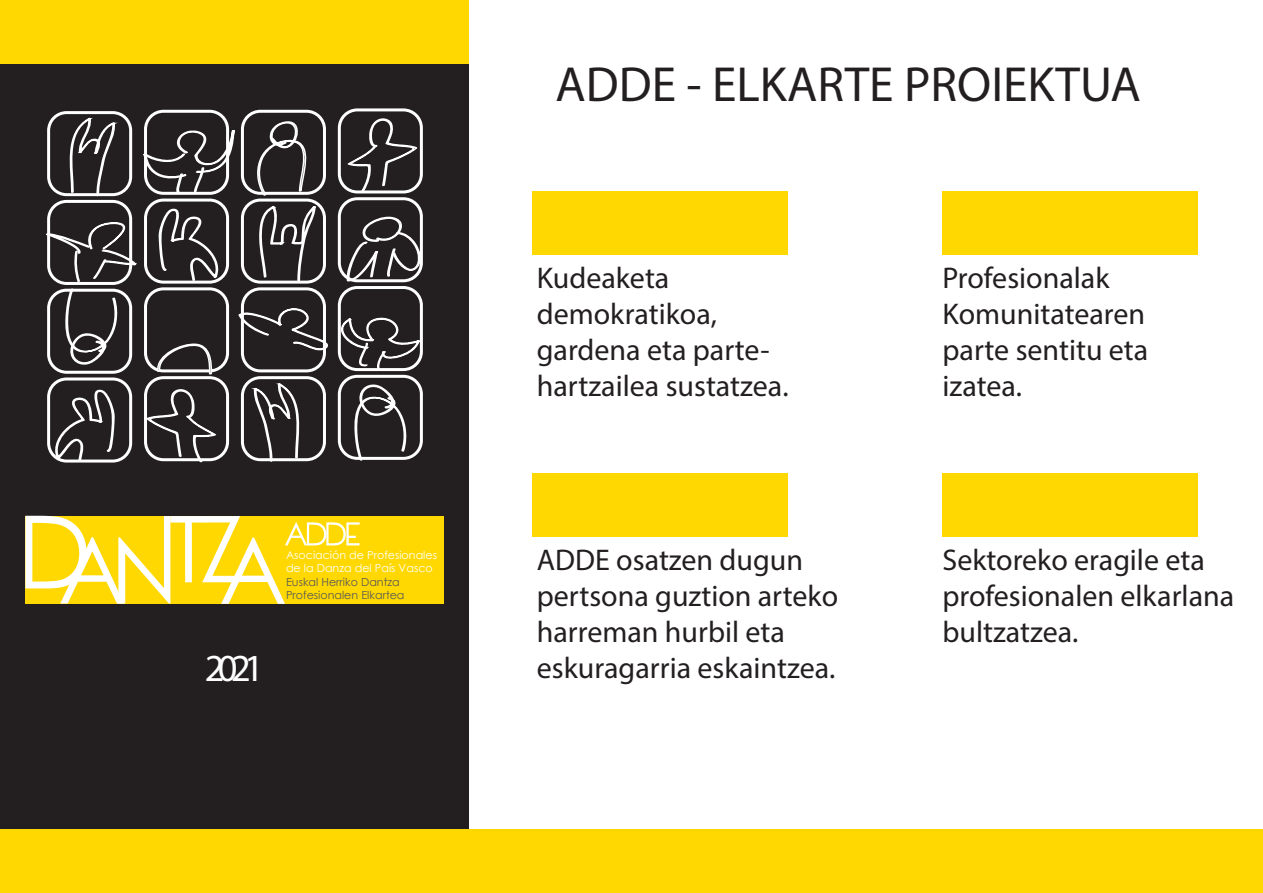
<style>
.page{position:relative;width:1263px;height:893px;background:#fff}
.page>*{position:absolute;margin:0;border:0;box-sizing:border-box;transform-origin:0 0}
.t1{font:49.5px "Myriad Pro";color:#231f20}
.t2{font:38.4px "Myriad Pro";color:#fff}
.t3{font:30px/36px "Myriad Pro";color:#231f20}
.t4{font:11.1px/13.4px "Century Gothic";color:#fff}
.t5{font:11.1px/13.4px "Century Gothic";color:#57585a}
</style>
<div class="page">
<div style="left:0;top:64px;width:469px;height:780px;background:#231f20"></div>
<div style="left:25px;top:516px;width:418px;height:87px;background:#ffd801"></div>
<svg style="left:25px;top:108px;width:400px;height:496px"></svg>
<div style="left:0;top:829px;width:1263px;height:64px;background:#ffd801"></div>
<div style="left:0;top:0;width:469px;height:64px;background:#ffd801"></div>
<div style="left:533px;top:191px;width:255px;height:64px;background:#ffd801"></div>
<div style="left:533px;top:473px;width:255px;height:64px;background:#ffd801"></div>
<div style="left:942px;top:191px;width:255px;height:64px;background:#ffd801"></div>
<div style="left:942px;top:473px;width:255px;height:64px;background:#ffd801"></div>
<p class="t2" style="left:205px;top:645px;width:61px">2021</p>
<p class="t4" style="left:286px;top:548px;width:152px">Asociación de Profesionales de la Danza del País Vasco</p>
<p class="t5" style="left:286px;top:575px;width:120px">Euskal Herriko Dantza<br>Profesionalen Elkartea</p>
<h1 class="t1" style="left:555px;top:54px;width:587px">ADDE - ELKARTE PROIEKTUA</h1>
<p class="t3" style="left:537px;top:259px;width:253px">Kudeaketa demokratikoa, gardena eta parte&shy;hartzailea sustatzea.</p>
<p class="t3" style="left:537px;top:541px;width:303px">ADDE osatzen dugun pertsona guztion arteko harreman hurbil eta eskuragarria eskaintzea.</p>
<p class="t3" style="left:942px;top:259px;width:207px">Profesionalak<br>Komunitatearen parte sentitu eta izatea.</p>
<p class="t3" style="left:942px;top:541px;width:293px">Sektoreko eragile eta profesionalen elkarlana bultzatzea.</p>
</div>
